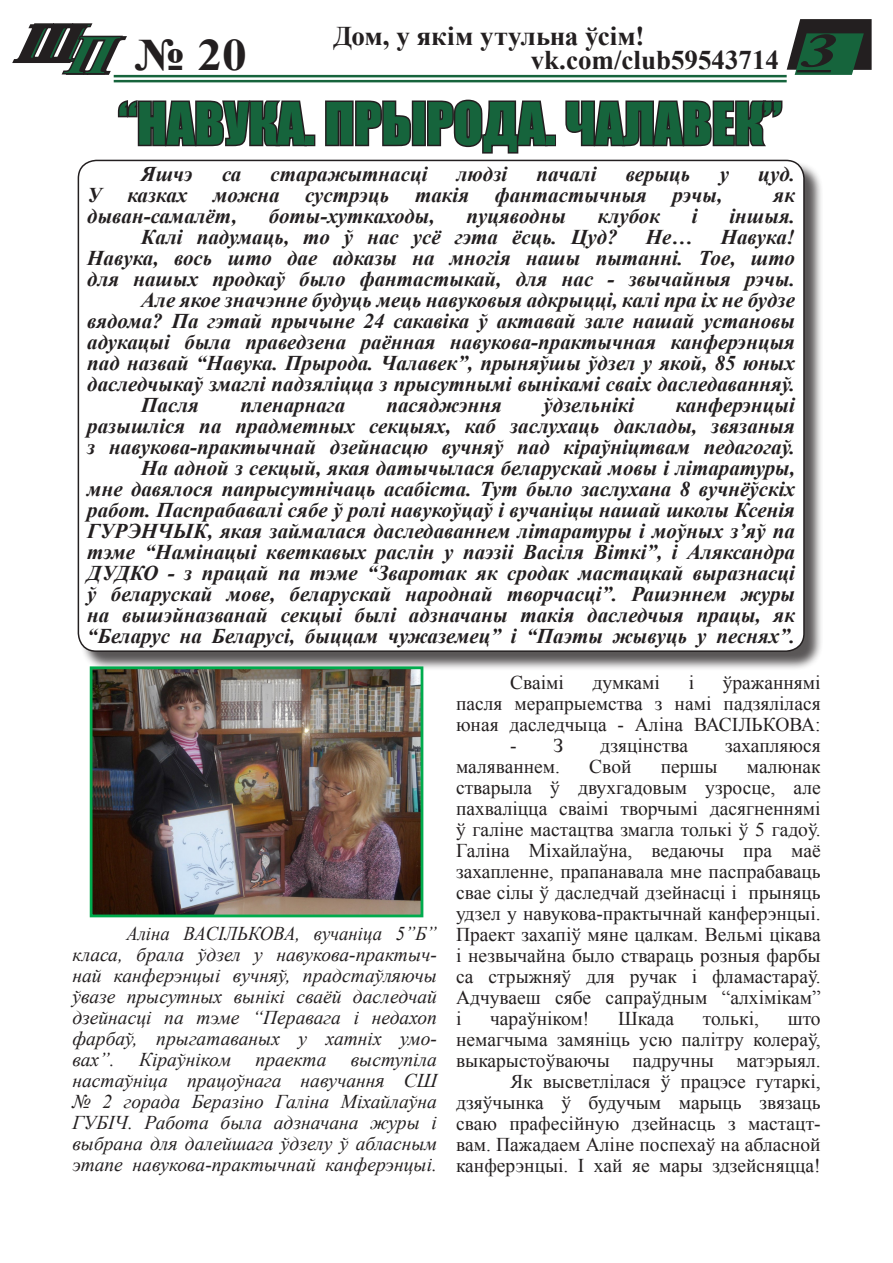
<style>
.page{position:relative;width:893px;height:1263px;background:#fff}
.page>*{position:absolute;margin:0;border:0;box-sizing:border-box;transform-origin:0 0}
.t1{font:54px "Impact";color:#16643c}
.t2{font:italic 700 54px "Times New Roman";color:#16643c}
.t3{font:italic 700 47.25px "Adobe Caslon Pro";color:#231f20;scale:1.43 1}
.t4{font:700 45px "Times New Roman";color:#231f20;scale:1.1 1}
.t5{font:700 27px "Times New Roman";color:#231f20}
.t6{font:italic 700 21px/21px "Times New Roman";color:#231f20;text-align:justify}
.t7{font:19.5px/21px "Times New Roman";color:#231f20;text-align:justify}
.t8{font:italic 19.5px/21px "Times New Roman";color:#231f20;text-align:justify;scale:.96 1}
.s1{color:#231f20}
</style>
<div class="page">
<svg style="left:787px;top:19px;width:85px;height:56px;background:#345845"></svg>
<hr style="left:797px;top:70px;width:34px;height:2px;background:#231f20">
<hr style="left:114px;top:75px;width:673px;height:2px;background:#16643c">
<hr style="left:114px;top:80px;width:673px;height:2px;background:#16643c">
<svg style="left:12px;top:23px;width:174px;height:54px"></svg>
<svg style="left:116px;top:100px;width:193px;height:60px"></svg>
<div style="left:304px;top:135px;width:11px;height:11px;border:3px solid #231f20"></div>
<svg style="left:325px;top:99px;width:224px;height:55px"></svg>
<div style="left:545px;top:135px;width:11px;height:11px;border:3px solid #231f20"></div>
<svg style="left:564px;top:100px;width:221px;height:60px"></svg>
<div style="left:80px;top:162px;width:743px;height:509px;background:#231f20;opacity:.75"></div>
<div style="left:78px;top:160px;width:726px;height:491px;background:#fff;border-radius:18px"></div>
<img style="left:94px;top:670px;width:325px;height:243px">
<div style="left:90px;top:666px;width:333px;height:251px;border:3px solid #00ab4d"></div>
<h1 class="t2" style="left:16px;top:5px;width:94px">ш<span class="s1">п</span></h1>
<h2 class="t3" style="left:798px;top:23px;width:44px">3</h2>
<p class="t5" style="left:334px;top:17px;width:312px">Дом, у якім утульна ўсім!</p>
<h3 class="t4" style="left:135px;top:23px;width:103px">№ 20</h3>
<p class="t5" style="left:531px;top:42px;width:250px">vk.com/club59543714</p>
<h1 class="t1" style="left:118px;top:82px;width:665px">“Навука. Прырода. Чалавек”</h1>
<p class="t6" style="left:141px;top:163px;width:53px">Яшчэ</p>
<p class="t6" style="left:222px;top:163px;width:21px">са</p>
<p class="t6" style="left:271px;top:163px;width:159px">старажытнасці</p>
<p class="t6" style="left:457px;top:163px;width:52px">людзі</p>
<p class="t6" style="left:536px;top:163px;width:62px">пачалі</p>
<p class="t6" style="left:626px;top:163px;width:66px">верыць</p>
<p class="t6" style="left:720px;top:163px;width:11px">у</p>
<p class="t6" style="left:758px;top:163px;width:38px">цуд.</p>
<p class="t6" style="left:87px;top:184px;width:637px">У казках можна сустрэць такія фантастычныя рэчы,</p>
<p class="t6" style="left:774px;top:184px;width:23px">як</p>
<p class="t6" style="left:87px;top:205px;width:151px">дыван-самалёт,</p>
<p class="t6" style="left:269px;top:205px;width:167px">боты-хуткаходы,</p>
<p class="t6" style="left:466px;top:205px;width:101px">пуцяводны</p>
<p class="t6" style="left:598px;top:205px;width:64px">клубок</p>
<p class="t6" style="left:692px;top:205px;width:8px">і</p>
<p class="t6" style="left:729px;top:205px;width:67px">іншыя.</p>
<p class="t6" style="left:98px;top:226px;width:22px">К</p>
<p class="t6" style="left:156px;top:226px;width:464px">алі падумаць, то ў нас усё гэта ёсць. Цуд?</p>
<p class="t6" style="left:646px;top:226px;width:48px">Не…</p>
<p class="t6" style="left:721px;top:226px;width:76px">Навука!</p>
<p class="t6" style="left:87px;top:247px;width:709px">Навука, вось што дае адказы на многія нашы пытанні. Тое, што</p>
<p class="t6" style="left:87px;top:268px;width:709px">для нашых продкаў было фантастыкай, для нас - звычайныя рэчы.</p>
<p class="t6" style="left:98px;top:289px;width:22px">А</p>
<p class="t6" style="left:155px;top:289px;width:641px">ле якое значэнне будуць мець навуковыя адкрыцці, калі пра іх не будзе</p>
<p class="t6" style="left:87px;top:310px;width:709px">вядома? Па гэтай прычыне 24 сакавіка ў актавай зале нашай установы</p>
<p class="t6" style="left:87px;top:331px;width:709px">адукацыі была праведзена раённая навукова-практычная канферэнцыя</p>
<p class="t6" style="left:87px;top:352px;width:709px">пад назвай “Навука. Прырода. Чалавек”, прыняўшы ўдзел у якой, 85 юных</p>
<p class="t6" style="left:87px;top:373px;width:709px">даследчыкаў змаглі падзяліцца з прысутнымі вынікамі сваіх даследаванняў.</p>
<p class="t6" style="left:141px;top:394px;width:59px">Пасля</p>
<p class="t6" style="left:240px;top:394px;width:106px">пленарнага</p>
<p class="t6" style="left:386px;top:394px;width:117px">пасяджэння</p>
<p class="t6" style="left:543px;top:394px;width:93px">ўдзельнікі</p>
<p class="t6" style="left:676px;top:394px;width:121px">канферэнцыі</p>
<p class="t6" style="left:87px;top:415px;width:709px">разышліся па прадметных секцыях, каб заслухаць даклады, звязаныя</p>
<p class="t6" style="left:87px;top:436px;width:709px">з навукова-практычнай дзейнасцю вучняў пад кіраўніцтвам педагогаў.</p>
<p class="t6" style="left:98px;top:457px;width:22px">Н</p>
<p class="t6" style="left:87px;top:457px;width:710px;text-indent:70px">а адной з секцый, якая датычылася беларускай мовы і літаратуры, мне давялося папрысутнічаць асабіста. Тут было заслухана 8 вучнёўскіх работ. Паспрабавалі сябе ў ролі навукоўцаў і вучаніцы нашай школы Ксенія Гурэнчык, якая займалася даследаваннем літаратуры і моўных з’яў па тэме “Намінацыі кветкавых раслін у паэзіі Васіля Віткі”, і Аляксандра Дудко - з працай па тэме “Зваротак як сродак мастацкай выразнасці ў беларускай мове, беларускай народнай творчасці”. Рашэннем журы на вышэйназванай секцыі былі адзначаны такія даследчыя працы, як “Беларус на Беларусі, быццам чужаземец” і “Паэты жывуць у песнях”.</p>
<p class="t8" style="left:72px;top:922px;width:381px;text-indent:54px">Аліна Васількова, вучаніца 5”Б” класа, брала ўдзел у навукова-практыч&shy;най канферэнцыі вучняў, прадстаўляючы ўвазе прысутных вынікі сваёй даследчай дзейнасці па тэме “Перавага і недахоп фарбаў, прыгатаваных у хатніх умо&shy;вах”. Кіраўніком праекта выступіла настаўніца працоўнага навучання СШ № 2 горада Беразіно Галіна Міхайлаўна Губіч. Работа была адзначана журы і выбрана для далейшага ўдзелу ў абласным этапе навукова-практычнай канферэнцыі.</p>
<p class="t7" style="left:456px;top:671px;width:366px;text-indent:267px">ўражаннямі пасля мерапрыемства з намі падзялілася юная даследчыца - Аліна Васількова:</p>
<p class="t7" style="left:510px;top:734px;width:55px">- З</p>
<p class="t7" style="left:600px;top:734px;width:89px">дзяцінства</p>
<p class="t7" style="left:725px;top:734px;width:97px">захапляюся</p>
<p class="t7" style="left:456px;top:755px;width:106px">маляваннем.</p>
<p class="t7" style="left:589px;top:755px;width:44px">Свой</p>
<p class="t7" style="left:661px;top:755px;width:58px">першы</p>
<p class="t7" style="left:510px;top:671px;width:55px">Сваімі</p>
<p class="t7" style="left:593px;top:671px;width:69px">думкамі</p>
<p class="t7" style="left:689px;top:671px;width:7px">і</p>
<p class="t7" style="left:456px;top:755px;width:366px;text-indent:291px">малюнак стварыла ў двухгадовым узросце, але пахваліцца сваімі творчымі дасягненнямі ў галіне мастацтва змагла толькі ў 5 гадоў.<br>Галіна Міхайлаўна, ведаючы пра маё захапленне, прапанавала мне паспрабаваць свае сілы ў даследчай дзейнасці і прыняць удзел у навукова-практычнай канферэнцыі.<br>Праект захапіў мяне цалкам. Вельмі цікава і незвычайна было ствараць розныя фарбы са стрыжняў для ручак і фламастараў.<br>Адчуваеш сябе сапраўдным “алхімікам” і</p>
<p class="t7" style="left:490px;top:1007px;width:101px">чараўніком!</p>
<p class="t7" style="left:618px;top:1007px;width:58px">Шкада</p>
<p class="t7" style="left:703px;top:1007px;width:58px">толькі,</p>
<p class="t7" style="left:456px;top:1007px;width:366px;text-align:right">што<br>немагчыма замяніць усю палітру колераў, выкарыстоўваючы падручны матэрыял.<br>Як высветлілася ў працэсе гутаркі, дзяўчынка ў будучым марыць звязаць сваю прафесійную дзейнасць з мастацт&shy;вам. Пажадаем Аліне поспехаў на абласной канферэнцыі. І хай яе мары здзейсняцца!</p>
</div>
